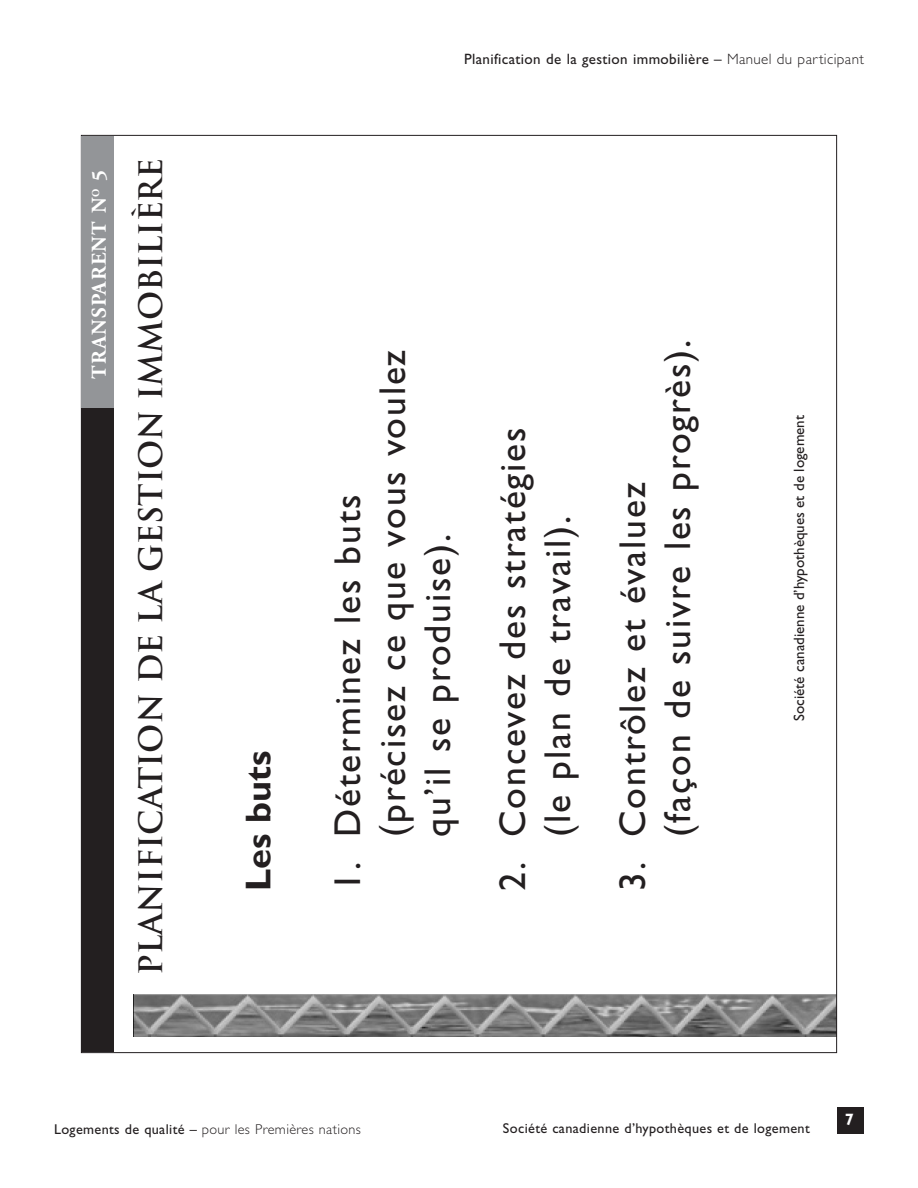
<style>
.page{position:relative;width:918px;height:1188px;background:#fff}
.page>*{position:absolute;margin:0;border:0;box-sizing:border-box;transform-origin:0 0}
.t1{font:37.5px/45px "Gill Sans Std";letter-spacing:.05em;color:#231f20}
.t2{font:700 36px "Gill Sans Std";color:#231f20}
.t3{font:700 31.5px "Trajan";color:#231f20}
.t4{font:700 21px "Adobe Garamond";letter-spacing:.05em;color:#fff}
.t5{font:700 16.5px "Gill Sans Std";color:#fff}
.t6{font:15px "Gill Sans Std";letter-spacing:.025em;color:#231f20}
.t7{font:15px "Gill Sans Std";color:#231f20}
.t8{font:300 14.25px "Gill Sans Std";letter-spacing:.025em;color:#231f20}
.t9{font:14.25px "Gill Sans Std";letter-spacing:.025em;color:#231f20}
.s1{font-weight:300}
.s2{font-weight:400}
</style>
<div class="page">
<div style="left:837px;top:1107px;width:27px;height:27px;background:#231f20"></div>
<img style="left:133px;top:994px;width:702px;height:43px">
<div style="left:82px;top:404px;width:32px;height:648px;background:#231f20"></div>
<div style="left:82px;top:136px;width:32px;height:272px;background:#939598"></div>
<p class="t4" style="left:91px;top:379px;width:211px;rotate:-90deg">TRANSPARENT N<sup>O</sup> 5</p>
<p class="t3" style="left:133px;top:975px;width:818px;rotate:-90deg">Planification de la gestion immobilière</p>
<p class="t6" style="left:464px;top:54px;width:401px">Planification de la gestion immobilière – <span class="s1">Manuel du participant</span></p>
<p class="t2" style="left:246px;top:891px;width:142px;rotate:-90deg">Les buts</p>
<p class="t1" style="left:329px;top:837px;width:489px;text-indent:-54px;rotate:-90deg">1. Déterminez les buts (précisez ce que vous voulez qu’il se produise).</p>
<p class="t1" style="left:494px;top:837px;width:411px;text-indent:-54px;rotate:-90deg">2. Concevez des stratégies (le plan de travail).</p>
<p class="t1" style="left:614px;top:837px;width:499px;text-indent:-54px;rotate:-90deg">3. Contrôlez et évaluez<br>(façon de suivre les progrès).</p>
<p class="t7" style="left:794px;top:721px;width:307px;rotate:-90deg">Société canadienne d’hypothèques et de logement</p>
<p class="t8" style="left:54px;top:1125px;width:308px"><span class="s2">Logements de qualité –</span> pour les Premières nations</p>
<p class="t9" style="left:503px;top:1123px;width:308px">Société canadienne d’hypothèques et de logement</p>
<p class="t5" style="left:845px;top:1114px;width:11px">7</p>
</div>
